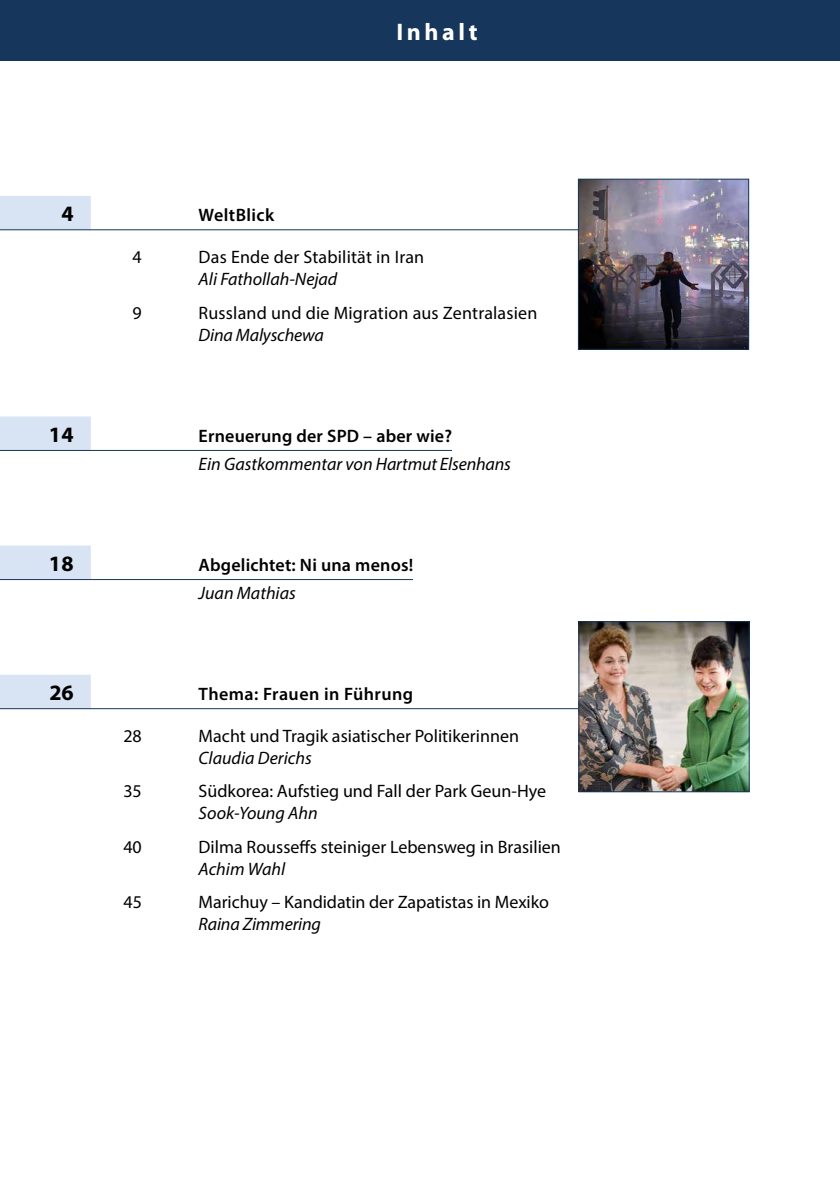
<style>
.page{position:relative;width:840px;height:1191px;background:#fff}
.page>*{position:absolute;margin:0;border:0;box-sizing:border-box;transform-origin:0 0}
.t1{font:700 24px "Myriad Pro";letter-spacing:.15em;color:#fff}
.t2{font:700 22px "Myriad Pro";color:#000}
.t3{font:18px "Myriad Pro";color:#000}
.t4{font:italic 18px "Myriad Pro";color:#000}
.t5{font:600 18px "Myriad Pro";letter-spacing:.01em;color:#000}
</style>
<div class="page">
<div style="left:0;top:0;width:839px;height:61px;background:#16365b"></div>
<div style="left:0;top:196px;width:91px;height:34px;background:#d8e4f3"></div>
<hr style="left:0;top:229px;width:647px;height:1px;background:#16365b">
<div style="left:0;top:416px;width:91px;height:34px;background:#d8e4f3"></div>
<hr style="left:0;top:450px;width:451px;height:1px;background:#16365b">
<div style="left:0;top:545px;width:91px;height:34px;background:#d8e4f3"></div>
<hr style="left:0;top:579px;width:413px;height:1px;background:#16365b">
<div style="left:0;top:674px;width:91px;height:34px;background:#d8e4f3"></div>
<hr style="left:0;top:708px;width:648px;height:1px;background:#16365b">
<img style="left:580px;top:623px;width:167px;height:167px">
<div style="left:578px;top:621px;width:171px;height:171px;border:1px solid #16365b"></div>
<img style="left:579px;top:181px;width:167px;height:167px">
<div style="left:577px;top:179px;width:171px;height:171px;border:1px solid #16365b"></div>
<h1 class="t1" style="left:396px;top:16px;width:83px">Inhalt</h1>
<p class="t2" style="left:61px;top:200px;width:14px">4</p>
<p class="t5" style="left:198px;top:204px;width:77px">WeltBlick</p>
<p class="t3" style="left:132px;top:246px;width:11px">4</p>
<p class="t3" style="left:198px;top:246px;width:227px">Das Ende der Stabilität in Iran</p>
<p class="t4" style="left:198px;top:268px;width:140px">Ali Fathollah-Nejad</p>
<p class="t3" style="left:132px;top:301px;width:11px">9</p>
<p class="t3" style="left:198px;top:301px;width:340px">Russland und die Migration aus Zentralasien</p>
<p class="t4" style="left:198px;top:323px;width:127px">Dina Malyschewa</p>
<p class="t2" style="left:49px;top:420px;width:26px">14</p>
<p class="t5" style="left:198px;top:424px;width:255px">Erneuerung der SPD – aber wie?</p>
<p class="t4" style="left:198px;top:452px;width:313px">Ein Gastkommentar von Hartmut Elsenhans</p>
<p class="t2" style="left:49px;top:549px;width:26px">18</p>
<p class="t5" style="left:198px;top:553px;width:216px">Abgelichtet: Ni una menos!</p>
<p class="t4" style="left:198px;top:581px;width:99px">Juan Mathias</p>
<p class="t2" style="left:49px;top:678px;width:26px">26</p>
<p class="t5" style="left:198px;top:682px;width:216px">Thema: Frauen in Führung</p>
<p class="t3" style="left:123px;top:725px;width:20px">28</p>
<p class="t3" style="left:198px;top:725px;width:322px">Macht und Tragik asiatischer Politikerinnen</p>
<p class="t4" style="left:198px;top:747px;width:115px">Claudia Derichs</p>
<p class="t3" style="left:123px;top:780px;width:20px">35</p>
<p class="t3" style="left:198px;top:780px;width:349px">Südkorea: Aufstieg und Fall der Park Geun-Hye</p>
<p class="t4" style="left:198px;top:802px;width:121px">Sook-Young Ahn</p>
<p class="t3" style="left:123px;top:835px;width:20px">40</p>
<p class="t3" style="left:198px;top:835px;width:363px">Dilma Rousseffs steiniger Lebensweg in Brasilien</p>
<p class="t4" style="left:198px;top:857px;width:88px">Achim Wahl</p>
<p class="t3" style="left:123px;top:891px;width:20px">45</p>
<p class="t3" style="left:198px;top:891px;width:351px">Marichuy – Kandidatin der Zapatistas in Mexiko</p>
<p class="t4" style="left:198px;top:913px;width:124px">Raina Zimmering</p>
</div>
